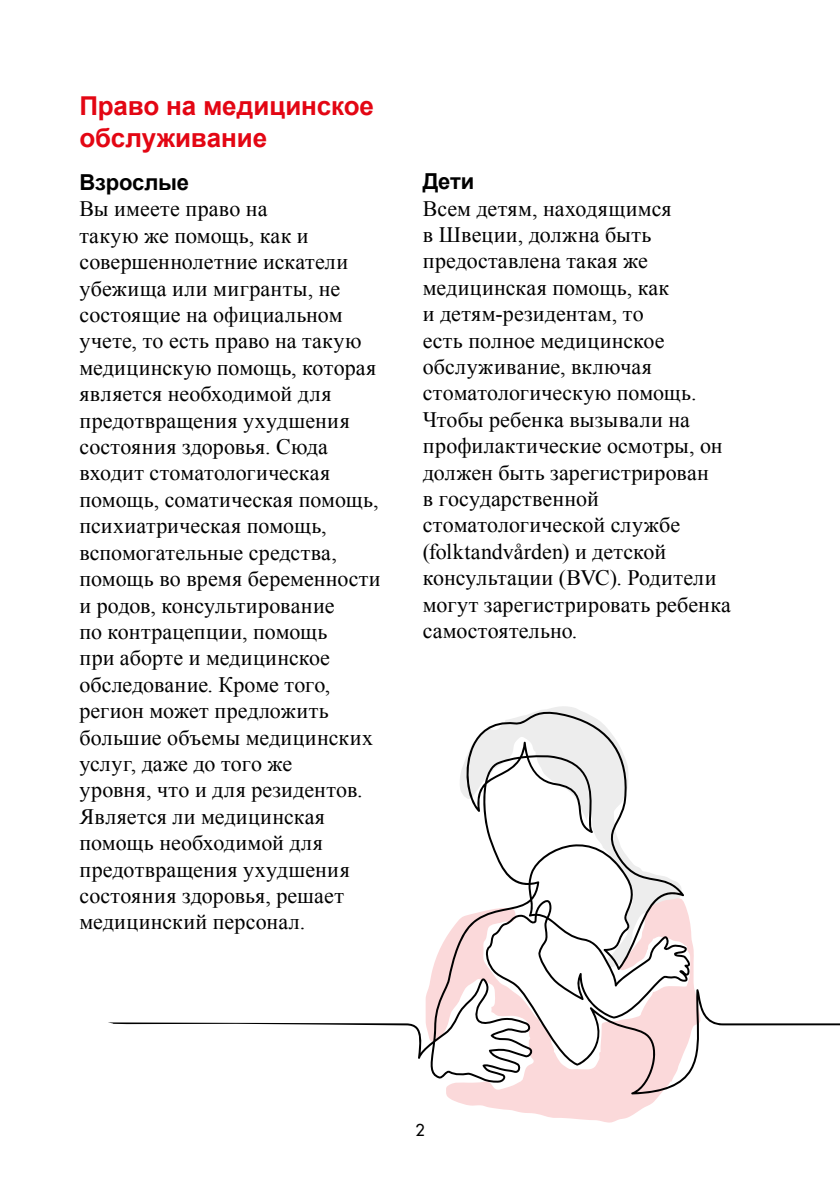
<style>
.page{position:relative;width:840px;height:1191px;background:#fff}
.page>*{position:absolute;margin:0;border:0;box-sizing:border-box;transform-origin:0 0}
.t1{font:700 26px/31.2px "Arial";letter-spacing:-.005em;color:#e30613}
.t2{font:22px/26.4px "Times New Roman";letter-spacing:.005em;color:#000}
.t3{font:700 22px "Arial";letter-spacing:-.01em;color:#000}
.t4{font:500 16px "Futura Std";color:#000}
</style>
<div class="page">
<svg style="left:446px;top:1094px;width:214px;height:29px;fill:#fbd9da"></svg>
<svg style="left:108px;top:708px;width:731px;height:386px"></svg>
<p class="t1" style="left:79px;top:91px;width:296px">Право на медицинское обслуживание</p>
<p class="t3" style="left:79px;top:168px;width:111px">Взрослые</p>
<p class="t2" style="left:79px;top:195px;width:302px">Вы имеете право на<br>такую же помощь, как и совершеннолетние искатели убежища или мигранты, не состоящие на официальном учете, то есть право на такую медицинскую помощь, которая является необходимой для предотвращения ухудшения состояния здоровья. Сюда входит стоматологическая помощь, соматическая помощь, психиатрическая помощь, вспомогательные средства, помощь во время беременности и родов, консультирование<br>по контрацепции, помощь<br>при аборте и медицинское обследование. Кроме того, регион может предложить большие объемы медицинских услуг, даже до того же<br>уровня, что и для резидентов.<br>Является ли медицинская помощь необходимой для предотвращения ухудшения состояния здоровья, решает медицинский персонал.</p>
<p class="t3" style="left:422px;top:167px;width:53px">Дети</p>
<p class="t2" style="left:422px;top:195px;width:309px">Всем детям, находящимся<br>в Швеции, должна быть предоставлена такая же медицинская помощь, как<br>и детям-резидентам, то<br>есть полное медицинское обслуживание, включая стоматологическую помощь.<br>Чтобы ребенка вызывали на профилактические осмотры, он должен быть зарегистрирован<br>в государственной стоматологической службе (folktandvården) и детской консультации (BVC). Родители могут зарегистрировать ребенка самостоятельно.</p>
<p class="t4" style="left:415px;top:1120px;width:11px">2</p>
</div>
